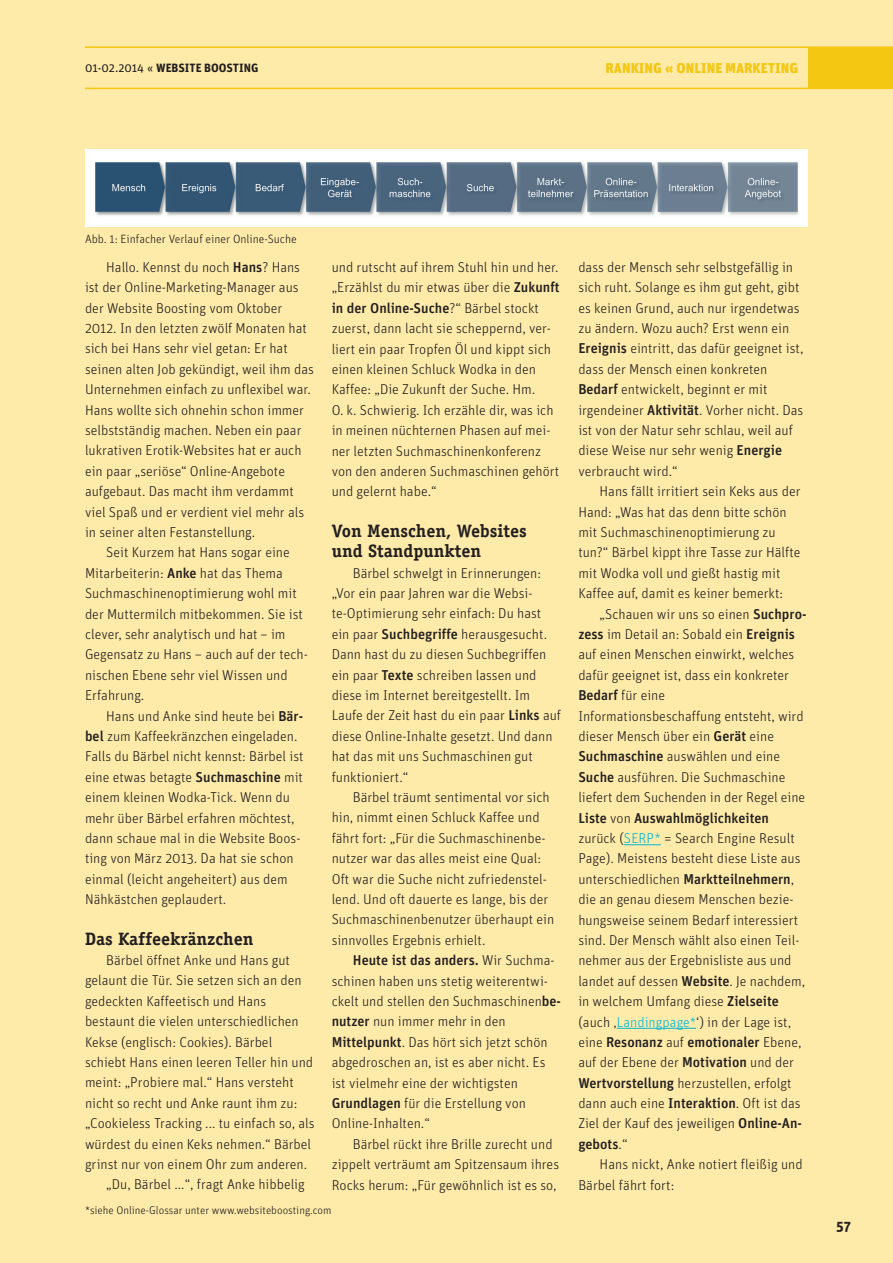
<style>
.page{position:relative;width:893px;height:1263px;background:#ffeba9}
.page>*{position:absolute;margin:0;border:0;box-sizing:border-box;transform-origin:0 0}
.t1{font:700 18px/20.4px "Officina Serif Std";color:#231f20}
.t2{font:300 14.25px/20.4px "Unit";color:#231f20}
.t3{font:900 14.25px "Unit";color:#f3c712}
.t4{font:700 14.25px "Unit";color:#231f20}
.t5{font:300 12px "Unit";color:#231f20}
.t6{font:700 12px "Unit";color:#231f20}
.t7{font:300 11.25px "Unit";color:#231f20}
.s1{font-weight:400}
.s2{font-weight:500}
.s3{color:#00b8d8}
</style>
<div class="page">
<div style="left:808px;top:47px;width:85px;height:41px;background:#f3c712"></div>
<hr style="left:85px;top:46px;width:808px;height:2px;background:#f3c712">
<hr style="left:85px;top:88px;width:808px;height:1px;background:#f3c712">
<hr style="left:624px;top:844px;width:37px;height:1px;background:#00b8d8">
<hr style="left:617px;top:1028px;width:79px;height:1px;background:#00b8d8">
<div style="left:85px;top:150px;width:723px;height:77px;background:#fff"></div>
<img style="left:95px;top:162px;width:703px;height:54px">
<p class="t6" style="left:85px;top:60px;width:175px"><span class="s1">01-02.2014 «</span> WEBSITE BOOSTING</p>
<p class="t3" style="left:605px;top:59px;width:194px">RANKING « ONLINE MARKETING</p>
<p class="t5" style="left:85px;top:232px;width:213px">Abb. 1: Einfacher Verlauf einer Online-Suche</p>
<p class="t2" style="left:106px;top:257px;width:195px">Hallo. Kennst du noch <span class="s2">Hans</span>? Hans</p>
<p class="t2" style="left:85px;top:277px;width:215px">ist der Online-Marketing-Manager aus</p>
<p class="t2" style="left:85px;top:297px;width:199px">der Website Boosting vom Oktober</p>
<p class="t2" style="left:85px;top:318px;width:223px">2012. In den letzten zwölf Monaten hat</p>
<p class="t2" style="left:85px;top:338px;width:204px">sich bei Hans sehr viel getan: Er hat</p>
<p class="t2" style="left:85px;top:359px;width:230px">seinen alten Job gekündigt, weil ihm das</p>
<p class="t2" style="left:85px;top:379px;width:227px">Unternehmen einfach zu unflexibel war.</p>
<p class="t2" style="left:85px;top:399px;width:221px">Hans wollte sich ohnehin schon immer</p>
<p class="t2" style="left:85px;top:420px;width:218px">selbstständig machen. Neben ein paar</p>
<p class="t2" style="left:85px;top:440px;width:218px">lukrativen Erotik-Websites hat er auch</p>
<p class="t2" style="left:85px;top:461px;width:202px">ein paar „seriöse“ Online-Angebote</p>
<p class="t2" style="left:85px;top:481px;width:210px">aufgebaut. Das macht ihm verdammt</p>
<p class="t2" style="left:85px;top:501px;width:221px">viel Spaß und er verdient viel mehr als</p>
<p class="t2" style="left:85px;top:522px;width:172px">in seiner alten Festanstellung.</p>
<p class="t2" style="left:106px;top:542px;width:185px">Seit Kurzem hat Hans sogar eine</p>
<p class="t2" style="left:85px;top:562px;width:199px">Mitarbeiterin: <span class="s2">Anke</span> hat das Thema</p>
<p class="t2" style="left:85px;top:583px;width:213px">Suchmaschinenoptimierung wohl mit</p>
<p class="t2" style="left:85px;top:603px;width:219px">der Muttermilch mitbekommen. Sie ist</p>
<p class="t2" style="left:85px;top:624px;width:202px">clever, sehr analytisch und hat – im</p>
<p class="t2" style="left:85px;top:644px;width:224px">Gegensatz zu Hans – auch auf der tech-</p>
<p class="t2" style="left:85px;top:664px;width:204px">nischen Ebene sehr viel Wissen und</p>
<p class="t2" style="left:85px;top:685px;width:61px">Erfahrung.</p>
<p class="t2" style="left:106px;top:705px;width:198px">Hans und Anke sind heute bei <span class="s2">Bär-</span></p>
<p class="t2" style="left:85px;top:726px;width:214px"><span class="s2">bel</span> zum Kaffeekränzchen eingeladen.</p>
<p class="t2" style="left:85px;top:746px;width:220px">Falls du Bärbel nicht kennst: Bärbel ist</p>
<p class="t2" style="left:85px;top:766px;width:219px">eine etwas betagte <span class="s2">Suchmaschine</span> mit</p>
<p class="t2" style="left:85px;top:787px;width:207px">einem kleinen Wodka-Tick. Wenn du</p>
<p class="t2" style="left:85px;top:807px;width:211px">mehr über Bärbel erfahren möchtest,</p>
<p class="t2" style="left:85px;top:828px;width:217px">dann schaue mal in die Website Boos-</p>
<p class="t2" style="left:85px;top:848px;width:210px">ting von März 2013. Da hat sie schon</p>
<p class="t2" style="left:85px;top:868px;width:204px">einmal (leicht angeheitert) aus dem</p>
<p class="t2" style="left:85px;top:889px;width:143px">Nähkästchen geplaudert.</p>
<p class="t1" style="left:85px;top:928px;width:170px">Das Kaffeekränzchen</p>
<p class="t2" style="left:106px;top:950px;width:185px">Bärbel öffnet Anke und Hans gut</p>
<p class="t2" style="left:85px;top:970px;width:218px">gelaunt die Tür. Sie setzen sich an den</p>
<p class="t2" style="left:85px;top:990px;width:183px">gedeckten Kaffeetisch und Hans</p>
<p class="t2" style="left:85px;top:1011px;width:215px">bestaunt die vielen unterschiedlichen</p>
<p class="t2" style="left:85px;top:1031px;width:189px">Kekse (englisch: Cookies). Bärbel</p>
<p class="t2" style="left:85px;top:1052px;width:230px">schiebt Hans einen leeren Teller hin und</p>
<p class="t2" style="left:85px;top:1072px;width:210px">meint: „Probiere mal.“ Hans versteht</p>
<p class="t2" style="left:85px;top:1092px;width:214px">nicht so recht und Anke raunt ihm zu:</p>
<p class="t2" style="left:85px;top:1113px;width:231px">„Cookieless Tracking ... tu einfach so, als</p>
<p class="t2" style="left:85px;top:1133px;width:228px">würdest du einen Keks nehmen.“ Bärbel</p>
<p class="t2" style="left:85px;top:1154px;width:224px">grinst nur von einem Ohr zum anderen.</p>
<p class="t2" style="left:106px;top:1174px;width:200px">„Du, Bärbel ...“, fragt Anke hibbelig</p>
<p class="t2" style="left:332px;top:257px;width:230px">und rutscht auf ihrem Stuhl hin und her. „Erzählst du mir etwas über die <span class="s2">Zukunft in der Online-Suche</span>?“ Bärbel stockt zuerst, dann lacht sie scheppernd, ver&shy;liert ein paar Tropfen Öl und kippt sich einen kleinen Schluck Wodka in den Kaffee: „Die Zukunft der Suche. Hm.<br>O. k. Schwierig. Ich erzähle dir, was ich in meinen nüchternen Phasen auf mei&shy;ner letzten Suchmaschinenkonferenz von den anderen Suchmaschinen gehört und gelernt habe.“</p>
<p class="t1" style="left:332px;top:520px;width:197px">Von Menschen, Websites und Standpunkten</p>
<p class="t2" style="left:332px;top:562px;width:231px;text-indent:21px">Bärbel schwelgt in Erinnerungen: „Vor ein paar Jahren war die Websi&shy;te-Optimierung sehr einfach: Du hast ein paar <span class="s2">Suchbegriffe</span> herausgesucht.<br>Dann hast du zu diesen Suchbegriffen ein paar <span class="s2">Texte</span> schreiben lassen und diese im Internet bereitgestellt. Im Laufe der Zeit hast du ein paar <span class="s2">Links</span> auf diese Online-Inhalte gesetzt. Und dann hat das mit uns Suchmaschinen gut funktioniert.“</p>
<p class="t2" style="left:332px;top:787px;width:224px;text-indent:21px">Bärbel träumt sentimental vor sich hin, nimmt einen Schluck Kaffee und fährt fort: „Für die Suchmaschinenbe&shy;nutzer war das alles meist eine Qual:<br>Oft war die Suche nicht zufriedenstel&shy;lend. Und oft dauerte es lange, bis der Suchmaschinenbenutzer überhaupt ein sinnvolles Ergebnis erhielt.</p>
<p class="t2" style="left:332px;top:950px;width:231px;text-indent:21px"><span class="s2">Heute ist das anders.</span> Wir Suchma&shy;schinen haben uns stetig weiterentwi&shy;ckelt und stellen den Suchmaschinen<span class="s2">be&shy;nutzer</span> nun immer mehr in den <span class="s2">Mittelpunkt</span>. Das hört sich jetzt schön abgedroschen an, ist es aber nicht. Es ist vielmehr eine der wichtigsten <span class="s2">Grundlagen</span> für die Erstellung von Online-Inhalten.“</p>
<p class="t2" style="left:332px;top:1133px;width:229px;text-indent:21px">Bärbel rückt ihre Brille zurecht und zippelt verträumt am Spitzensaum ihres<br>Rocks herum: „Für gewöhnlich ist es so,</p>
<p class="t7" style="left:85px;top:1203px;width:248px">*siehe Online-Glossar unter www.websiteboosting.com</p>
<p class="t2" style="left:578px;top:257px;width:227px">dass der Mensch sehr selbstgefällig in sich ruht. Solange es ihm gut geht, gibt es keinen Grund, auch nur irgendetwas zu ändern. Wozu auch? Erst wenn ein <span class="s2">Ereignis</span> eintritt, das dafür geeignet ist, dass der Mensch einen konkreten <span class="s2">Bedarf</span> entwickelt, beginnt er mit irgendeiner <span class="s2">Aktivität</span>. Vorher nicht. Das ist von der Natur sehr schlau, weil auf diese Weise nur sehr wenig <span class="s2">Energie </span>verbraucht wird.“</p>
<p class="t2" style="left:578px;top:481px;width:224px;text-indent:21px">Hans fällt irritiert sein Keks aus der Hand: „Was hat das denn bitte schön mit Suchmaschinenoptimierung zu tun?“ Bärbel kippt ihre Tasse zur Hälfte mit Wodka voll und gießt hastig mit Kaffee auf, damit es keiner bemerkt:</p>
<p class="t2" style="left:578px;top:603px;width:230px;text-indent:21px">„Schauen wir uns so einen <span class="s2">Suchpro&shy;zess</span> im Detail an: Sobald ein <span class="s2">Ereignis </span>auf einen Menschen einwirkt, welches dafür geeignet ist, dass ein konkreter <span class="s2">Bedarf</span> für eine Informationsbeschaffung entsteht, wird dieser Mensch über ein <span class="s2">Gerät</span> eine <span class="s2">Suchmaschine</span> auswählen und eine <span class="s2">Suche</span> ausführen. Die Suchmaschine liefert dem Suchenden in der Regel eine <span class="s2">Liste</span> von <span class="s2">Auswahlmöglichkeiten </span>zurück (<span class="s3">SERP*</span> = Search Engine Result Page). Meistens besteht diese Liste aus unterschiedlichen <span class="s2">Marktteilnehmern</span>, die an genau diesem Menschen bezie&shy;hungsweise seinem Bedarf interessiert sind. Der Mensch wählt also einen Teil&shy;nehmer aus der Ergebnisliste aus und landet auf dessen <span class="s2">Website</span>. Je nachdem, in welchem Umfang diese <span class="s2">Zielseite </span>(auch ‚<span class="s3">Landingpage*</span>‘) in der Lage ist, eine <span class="s2">Resonanz</span> auf <span class="s2">emotionaler</span> Ebene, auf der Ebene der <span class="s2">Motivation</span> und der <span class="s2">Wertvorstellung</span> herzustellen, erfolgt dann auch eine <span class="s2">Interaktion</span>. Oft ist das Ziel der Kauf des jeweiligen <span class="s2">Online-An&shy;gebots</span>.“</p>
<p class="t2" style="left:578px;top:1154px;width:226px;text-indent:21px">Hans nickt, Anke notiert fleißig und<br>Bärbel fährt fort:</p>
<p class="t4" style="left:836px;top:1216px;width:16px">57</p>
</div>
